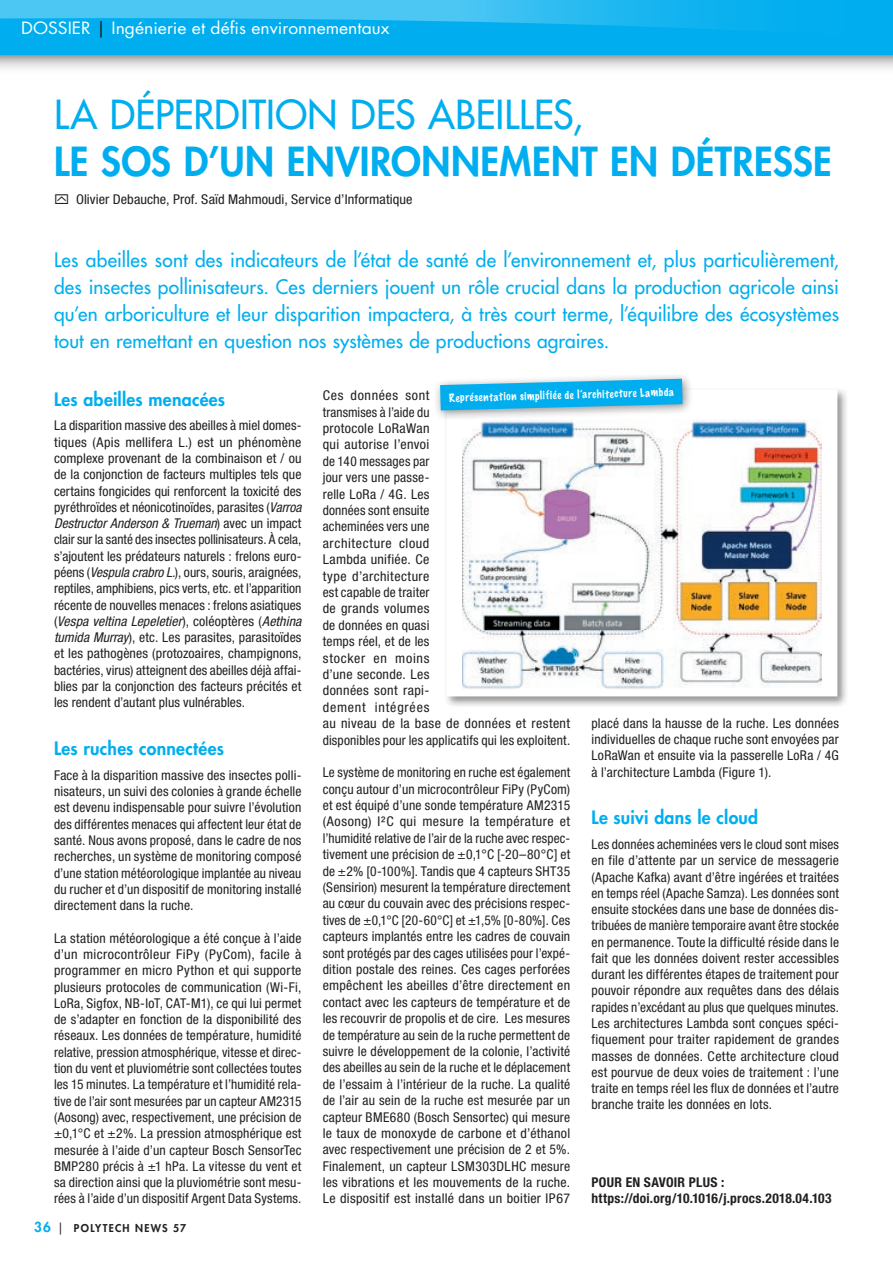
<style>
.page{position:relative;width:893px;height:1263px;background:#fff}
.page>*{position:absolute;margin:0;border:0;box-sizing:border-box;transform-origin:0 0}
.t1{font:800 39px "Futura Std";letter-spacing:.01em;color:#00aeef}
.t2{font:500 39px "Futura Std";color:#00aeef}
.t3{font:500 19.5px/27px "Futura Std";letter-spacing:.01em;color:#00aeef;text-align:justify}
.t4{font:800 18px "Futura Std";letter-spacing:.015em;color:#00aeef}
.t5{font:16.5px "Futura Std";color:#fff;scale:1.06 1}
.t6{font:condensed 13.5px/16.4px "Helvetica Neue LT Std";letter-spacing:.015em;color:#231f20;text-align:justify}
.t7{font:condensed 13.5px/16.4px "Helvetica Neue LT Std";letter-spacing:.015em;color:#231f20;scale:1.04 1}
.t8{font:700 condensed 13.5px/16.2px "Helvetica Neue LT Std";letter-spacing:.02em;color:#231f20}
.t9{font:condensed 13.5px "Helvetica Neue LT Std";letter-spacing:.015em;color:#231f20;scale:1.06 1}
.t10{font:100 10.5px "Marker Felt";color:#fff}
.t11{font:800 10.5px "Futura Std";letter-spacing:.12em;color:#231f20}
.s1{color:#231f20}
.s2{font-style:italic}
.s3{font-size:13.5px;color:#00aeef}
.s4{font-weight:400;font-size:12px}
</style>
<div class="page">
<svg style="left:0;top:54px;width:893px;height:15px;background:#c1ccd1"></svg>
<div style="left:443px;top:386px;width:406px;height:322px;background:#231f20;opacity:.5"></div>
<img style="left:443px;top:386px;width:397px;height:313px">
<div style="left:433px;top:371px;width:260px;height:50px;background:#231f20;opacity:.5"></div>
<svg style="left:440px;top:379px;width:243px;height:31px;background:#27b5ea"></svg>
<div style="left:0;top:0;width:893px;height:54px;background:#00aeef"></div>
<svg style="left:0;top:0;width:731px;height:29px"></svg>
<p class="t5" style="left:21px;top:18px;width:349px">DOSSIER <span class="s1">|</span> Ingénierie et défis environnementaux</p>
<h1 class="t2" style="left:54px;top:90px;width:531px">LA DÉPERDITION DES ABEILLES,</h1>
<h1 class="t1" style="left:54px;top:137px;width:779px">LE SOS D’UN ENVIRONNEMENT EN DÉTRESSE</h1>
<p class="t9" style="left:76px;top:191px;width:319px">Olivier Debauche, Prof. Saïd Mahmoudi, Service d’Informatique</p>
<p class="t3" style="left:54px;top:246px;width:786px">Les abeilles sont des indicateurs de l’état de santé de l’environnement et, plus particulièrement, des insectes pollinisateurs. Ces derniers jouent un rôle crucial dans la production agricole ainsi qu’en arboriculture et leur disparition impactera, à très court terme, l’équilibre des écosystèmes tout en remettant en question nos systèmes de productions agraires.</p>
<h3 class="t4" style="left:54px;top:387px;width:173px">Les abeilles menacées</h3>
<p class="t6" style="left:54px;top:417px;width:249px">La disparition massive des abeilles à miel domes&shy;tiques (Apis mellifera L.) est un phénomène complexe provenant de la combinaison et / ou de la conjonction de facteurs multiples tels que certains fongicides qui renforcent la toxicité des pyréthroïdes et néonicotinoïdes, parasites (<span class="s2">Varroa Destructor Anderson &amp; Trueman</span>) avec un impact clair sur la santé des insectes pollinisateurs. À cela, s’ajoutent les prédateurs naturels : frelons euro&shy;péens (<span class="s2">Vespula crabro L.</span>), ours, souris, araignées, reptiles, amphibiens, pics verts, etc. et l’apparition récente de nouvelles menaces : frelons asiatiques (<span class="s2">Vespa veltina Lepeletier</span>), coléoptères (<span class="s2">Aethina tumida Murray</span>), etc. Les parasites, parasitoïdes et les pathogènes (protozoaires, champignons, bactéries, virus) atteignent des abeilles déjà affai&shy;blies par la conjonction des facteurs précités et les rendent d’autant plus vulnérables.</p>
<h3 class="t4" style="left:54px;top:737px;width:171px">Les ruches connectées</h3>
<p class="t6" style="left:54px;top:767px;width:249px">Face à la disparition massive des insectes polli&shy;nisateurs, un suivi des colonies à grande échelle est devenu indispensable pour suivre l’évolution des différentes menaces qui affectent leur état de santé. Nous avons proposé, dans le cadre de nos recherches, un système de monitoring composé d’une station météorologique implantée au niveau du rucher et d’un dispositif de monitoring installé directement dans la ruche.</p>
<p class="t6" style="left:54px;top:930px;width:249px">La station météorologique a été conçue à l’aide d’un microcontrôleur FiPy (PyCom), facile à programmer en micro Python et qui supporte plusieurs protocoles de communication (Wi-Fi, LoRa, Sigfox, NB-IoT, CAT-M1), ce qui lui permet de s’adapter en fonction de la disponibilité des réseaux. Les données de température, humidité relative, pression atmosphérique, vitesse et direc&shy;tion du vent et pluviométrie sont collectées toutes les 15 minutes. La température et l’humidité rela&shy;tive de l’air sont mesurées par un capteur AM2315 (Aosong) avec, respectivement, une précision de ±0,1°C et ±2%. La pression atmosphérique est mesurée à l’aide d’un capteur Bosch SensorTec BMP280 précis à ±1 hPa. La vitesse du vent et sa direction ainsi que la pluviométrie sont mesu&shy;rées à l’aide d’un dispositif Argent Data Systems.</p>
<p class="t10" style="left:449px;top:388px;width:226px;rotate:-1deg">Représentation simplifiée de l’architecture Lambda</p>
<p class="t7" style="left:323px;top:387px;width:239px">Ces données sont<br>transmises à l’aide du<br>protocole LoRaWan<br>qui autorise l’envoi<br>de 140 messages par<br>jour vers une passe-<br>relle LoRa / 4G. Les<br>données sont ensuite<br>acheminées vers une<br>architecture cloud<br>Lambda unifiée. Ce<br>type d’architecture<br>est capable de traiter<br>de grands volumes<br>de données en quasi<br>temps réel, et de les<br>stocker en moins<br>d’une seconde. Les<br>données sont rapi-<br>dement intégrées<br>au niveau de la base de données et restent disponibles pour les applicatifs qui les exploitent.</p>
<p class="t6" style="left:323px;top:764px;width:249px">Le système de monitoring en ruche est également conçu autour d’un microcontrôleur FiPy (PyCom) et est équipé d’une sonde température AM2315 (Aosong) I²C qui mesure la température et l’humidité relative de l’air de la ruche avec respec&shy;tivement une précision de ±0,1°C [-20–80°C] et de ±2% [0-100%]. Tandis que 4 capteurs SHT35 (Sensirion) mesurent la température directement au cœur du couvain avec des précisions respec&shy;tives de ±0,1°C [20-60°C] et ±1,5% [0-80%]. Ces capteurs implantés entre les cadres de couvain sont protégés par des cages utilisées pour l’expé&shy;dition postale des reines. Ces cages perforées empêchent les abeilles d’être directement en contact avec les capteurs de température et de les recouvrir de propolis et de cire. Les mesures de température au sein de la ruche permettent de suivre le développement de la colonie, l’activité des abeilles au sein de la ruche et le déplacement de l’essaim à l’intérieur de la ruche. La qualité de l’air au sein de la ruche est mesurée par un capteur BME680 (Bosch Sensortec) qui mesure le taux de monoxyde de carbone et d’éthanol avec respectivement une précision de 2 et 5%.<br>Finalement, un capteur LSM303DLHC mesure les vibrations et les mouvements de la ruche.<br>Le dispositif est installé dans un boitier IP67</p>
<p class="t6" style="left:591px;top:715px;width:249px">placé dans la hausse de la ruche. Les données individuelles de chaque ruche sont envoyées par LoRaWan et ensuite via la passerelle LoRa / 4G à l’architecture Lambda (Figure 1).</p>
<h3 class="t4" style="left:591px;top:806px;width:168px">Le suivi dans le cloud</h3>
<p class="t6" style="left:591px;top:836px;width:249px">Les données acheminées vers le cloud sont mises en file d’attente par un service de messagerie (Apache Kafka) avant d’être ingérées et traitées en temps réel (Apache Samza). Les données sont ensuite stockées dans une base de données dis&shy;tribuées de manière temporaire avant être stockée en permanence. Toute la difficulté réside dans le fait que les données doivent rester accessibles durant les différentes étapes de traitement pour pouvoir répondre aux requêtes dans des délais rapides n’excédant au plus que quelques minutes.<br>Les architectures Lambda sont conçues spéci&shy;fiquement pour traiter rapidement de grandes masses de données. Cette architecture cloud est pourvue de deux voies de traitement : l’une traite en temps réel les flux de données et l’autre branche traite les données en lots.</p>
<p class="t8" style="left:591px;top:1174px;width:242px">POUR EN SAVOIR PLUS : https://doi.org/10.1016/j.procs.2018.04.103</p>
<p class="t11" style="left:34px;top:1222px;width:154px"><span class="s3">36</span> <span class="s4">|</span> POLYTECH NEWS 57</p>
</div>
